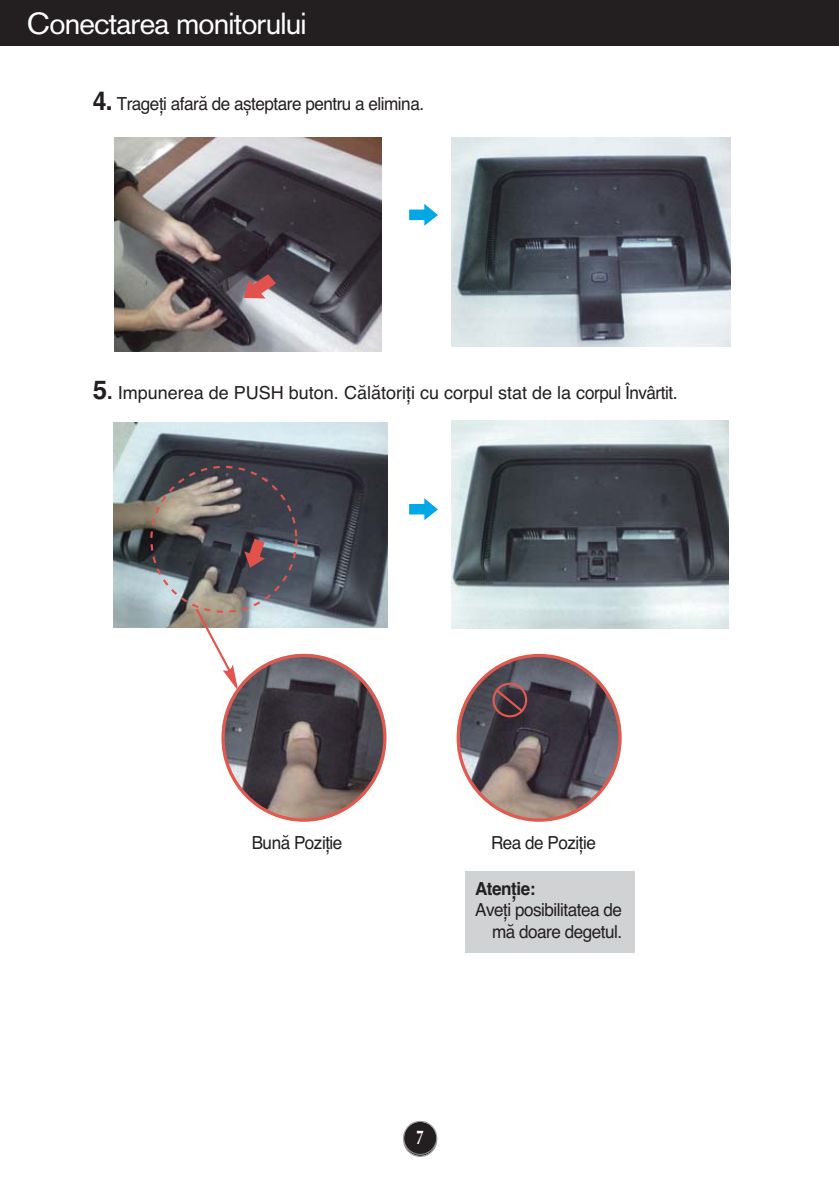
<style>
.page{position:relative;width:839px;height:1189px;background:#fff}
.page>*{position:absolute;margin:0;border:0;box-sizing:border-box;transform-origin:0 0}
.t1{font:30px "Akzid Gro Rom East";letter-spacing:-.03em;color:#fff}
.t2{font:700 20px "Optima";color:#fff;scale:.7 1}
.t3{font:18px/21.6px "Helvetica RO";letter-spacing:-.03em;color:#231f20;text-align:right;scale:.95 1}
.t4{font:18px "Helvetica RO";color:#231f20}
.t5{font:700 18px "Helvetica RO";letter-spacing:-.03em;color:#231f20;scale:.95 1}
.s1{font-weight:700;font-size:26px}
.s2{font-weight:700;font-size:20px}
</style>
<div class="page">
<svg style="left:404px;top:1124px;width:32px;height:32px"></svg>
<div style="left:403px;top:1123px;width:34px;height:34px;border:1px solid #939598;border-radius:50%"></div>
<div style="left:404px;top:1121px;width:32px;height:32px;background:#231f20;border-radius:50%"></div>
<div style="left:403px;top:1120px;width:34px;height:34px;border:1px solid #939598;border-radius:50%"></div>
<div style="left:0;top:0;width:839px;height:46px;background:#231f20"></div>
<img style="left:114px;top:137px;width:267px;height:214px">
<img style="left:451px;top:137px;width:279px;height:210px">
<img style="left:113px;top:422px;width:274px;height:206px">
<img style="left:452px;top:421px;width:276px;height:207px">
<svg style="left:194px;top:606px;width:192px;height:216px"></svg>
<svg style="left:456px;top:654px;width:165px;height:168px"></svg>
<svg style="left:244px;top:539px;width:21px;height:29px"></svg>
<svg style="left:409px;top:204px;width:29px;height:22px"></svg>
<svg style="left:409px;top:498px;width:29px;height:22px"></svg>
<svg style="left:244px;top:274px;width:32px;height:24px"></svg>
<div style="left:465px;top:871px;width:169px;height:81px;background:#d1d2d4"></div>
<h1 class="t1" style="left:27px;top:13px;width:281px">Conectarea monitorului</h1>
<p class="t3" style="left:93px;top:95px;width:350px"><span class="s1">4.</span> Trageţi afară de așteptare pentru a elimina.</p>
<p class="t4" style="left:93px;top:386px;width:586px"><span class="s1">5</span><span class="s2">.</span> Impunerea de PUSH buton. Călătoriţi cu corpul stat de la corpul Învârtit.</p>
<p class="t3" style="left:252px;top:833px;width:97px">Bună Poziţie</p>
<p class="t3" style="left:491px;top:833px;width:112px">Rea de Poziţie</p>
<p class="t5" style="left:475px;top:881px;width:65px">Atenţie:</p>
<p class="t3" style="left:475px;top:901px;width:156px">Aveţi posibilitatea de mă doare degetul.</p>
<p class="t2" style="left:416px;top:1131px;width:13px">7</p>
</div>
